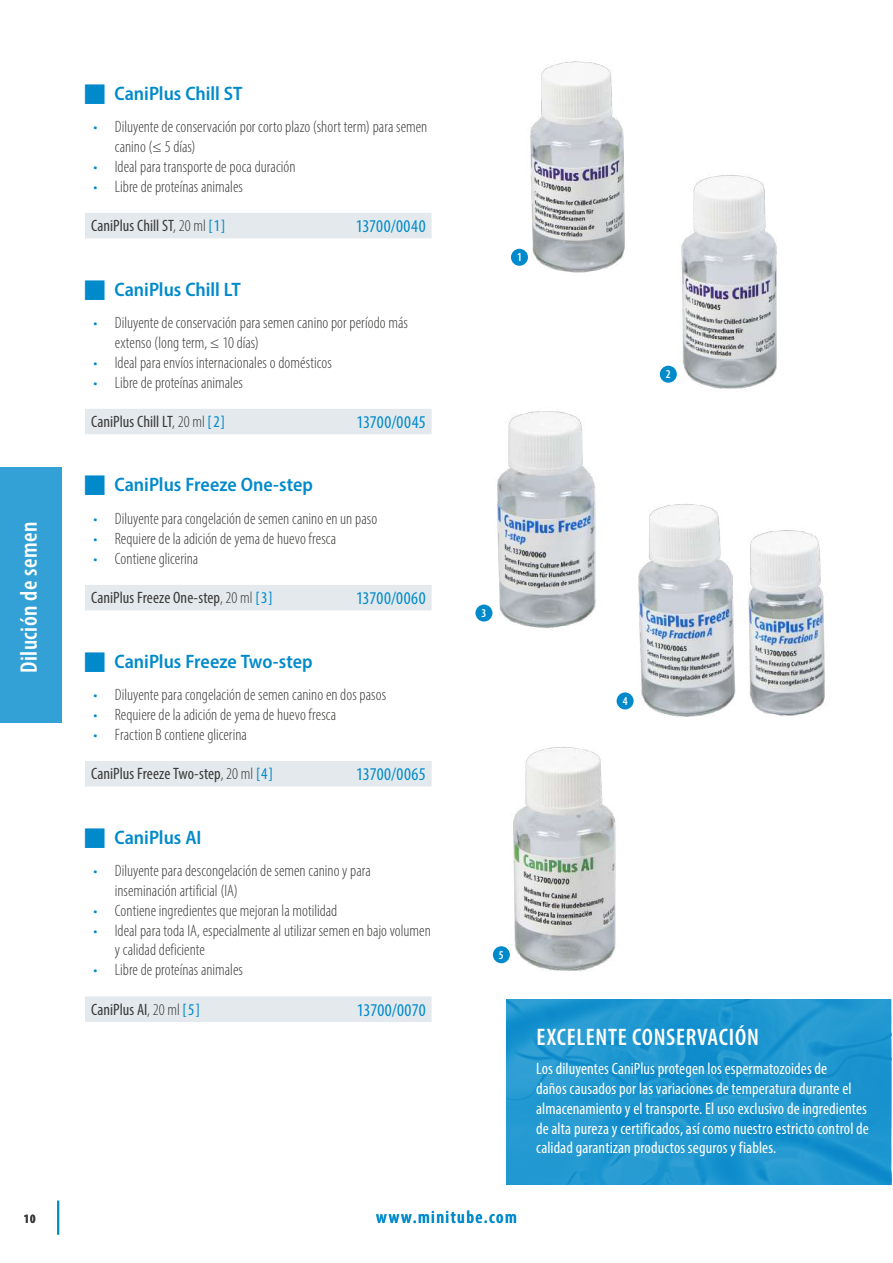
<style>
.page{position:relative;width:893px;height:1263px;background:#fff}
.page>*{position:absolute;margin:0;border:0;box-sizing:border-box;transform-origin:0 0}
.t1{font:600 condensed 24px "Myriad Pro";letter-spacing:.025em;color:#fff}
.t2{font:600 semi-condensed 19.5px "Myriad Pro";color:#008acb}
.t3{font:condensed 18px "Myriad Pro";letter-spacing:.005em;color:#008acb}
.t4{font:condensed 18px "Myriad Pro";letter-spacing:.03em;color:#008acb}
.t5{font:600 condensed 18px "Myriad Pro";letter-spacing:.08em;color:#008acb}
.t6{font:300 condensed 16.5px/19.8px "Myriad Pro";color:#3b3b3a}
.t7{font:condensed 16.5px/19.8px "Myriad Pro";letter-spacing:.005em;color:#fff}
.t8{font:condensed 16.5px "Myriad Pro";color:#3b3b3a}
.t9{font:700 condensed 12.75px "Myriad Pro";color:#3b3b3a}
.t10{font:600 condensed 12px "Myriad Pro";color:#fff}
.s1{color:#008acb}
.s2{font-weight:300}
</style>
<div class="page">
<hr style="left:57px;top:1200px;width:2px;height:35px;background:#008acb">
<div style="left:0;top:468px;width:62px;height:255px;background:#33a1d5"></div>
<img style="left:522px;top:61px;width:103px;height:212px">
<img style="left:632px;top:504px;width:193px;height:213px">
<img style="left:481px;top:411px;width:115px;height:217px">
<img style="left:505px;top:746px;width:111px;height:225px">
<svg style="left:85px;top:213px;width:347px;height:809px"></svg>
<svg style="left:507px;top:999px;width:384px;height:185px;background:#1e96d0"></svg>
<div style="left:475px;top:604px;width:17px;height:17px;background:#008acb;border-radius:50%"></div>
<div style="left:493px;top:946px;width:17px;height:17px;background:#008acb;border-radius:50%"></div>
<div style="left:617px;top:692px;width:17px;height:17px;background:#008acb;border-radius:50%"></div>
<img style="left:673px;top:175px;width:104px;height:214px">
<div style="left:660px;top:366px;width:17px;height:17px;background:#008acb;border-radius:50%"></div>
<div style="left:511px;top:249px;width:17px;height:17px;background:#008acb;border-radius:50%"></div>
<svg style="left:85px;top:280px;width:20px;height:19px"></svg>
<svg style="left:85px;top:476px;width:20px;height:19px"></svg>
<svg style="left:85px;top:652px;width:20px;height:19px"></svg>
<svg style="left:85px;top:828px;width:20px;height:19px"></svg>
<h1 class="t1" style="left:14px;top:673px;width:153px;rotate:-90deg">Dilución de semen</h1>
<p class="t2" style="left:114px;top:81px;width:130px">CaniPlus Chill ST</p>
<p class="t6" style="left:115px;top:117px;width:314px;text-indent:-21px"><span class="s1">•</span> Diluyente de conservación por corto plazo (short term) para semen canino (≤ 5 días)</p>
<p class="t6" style="left:94px;top:156px;width:204px"><span class="s1">•</span> Ideal para transporte de poca duración</p>
<p class="t6" style="left:94px;top:176px;width:151px"><span class="s1">•</span> Libre de proteínas animales</p>
<p class="t8" style="left:91px;top:216px;width:136px">CaniPlus Chill ST<span class="s2">, 20 ml</span> <span class="s1">[1]</span></p>
<p class="t4" style="left:356px;top:216px;width:71px">13700/0040</p>
<p class="t2" style="left:114px;top:277px;width:128px">CaniPlus Chill LT</p>
<p class="t6" style="left:115px;top:313px;width:295px;text-indent:-21px"><span class="s1">•</span> Diluyente de conservación para semen canino por período más extenso (long term, ≤ 10 días)</p>
<p class="t6" style="left:94px;top:352px;width:240px"><span class="s1">•</span> Ideal para envíos internacionales o domésticos</p>
<p class="t6" style="left:94px;top:372px;width:151px"><span class="s1">•</span> Libre de proteínas animales</p>
<p class="t8" style="left:91px;top:412px;width:135px">CaniPlus Chill LT<span class="s2">, 20 ml</span> <span class="s1">[2]</span></p>
<p class="t3" style="left:356px;top:411px;width:71px">13700/0045</p>
<p class="t2" style="left:114px;top:473px;width:200px">CaniPlus Freeze One-step</p>
<p class="t6" style="left:94px;top:509px;width:285px"><span class="s1">•</span> Diluyente para congelación de semen canino en un paso</p>
<p class="t6" style="left:94px;top:528px;width:244px"><span class="s1">•</span> Requiere de la adición de yema de huevo fresca</p>
<p class="t6" style="left:94px;top:548px;width:106px"><span class="s1">•</span> Contiene glicerina</p>
<p class="t8" style="left:91px;top:588px;width:183px">CaniPlus Freeze One-step<span class="s2">, 20 ml</span> <span class="s1">[3]</span></p>
<p class="t4" style="left:356px;top:587px;width:71px">13700/0060</p>
<p class="t2" style="left:114px;top:649px;width:200px">CaniPlus Freeze Two-step</p>
<p class="t6" style="left:94px;top:685px;width:294px"><span class="s1">•</span> Diluyente para congelación de semen canino en dos pasos</p>
<p class="t6" style="left:94px;top:704px;width:244px"><span class="s1">•</span> Requiere de la adición de yema de huevo fresca</p>
<p class="t6" style="left:94px;top:724px;width:155px"><span class="s1">•</span> Fraction B contiene glicerina</p>
<p class="t8" style="left:91px;top:764px;width:184px">CaniPlus Freeze Two-step<span class="s2">, 20 ml</span> <span class="s1">[4]</span></p>
<p class="t3" style="left:356px;top:764px;width:71px">13700/0065</p>
<p class="t2" style="left:114px;top:825px;width:88px">CaniPlus AI</p>
<p class="t6" style="left:115px;top:861px;width:258px;text-indent:-21px"><span class="s1">•</span> Diluyente para descongelación de semen canino y para inseminación artificial (IA)</p>
<p class="t6" style="left:94px;top:900px;width:245px"><span class="s1">•</span> Contiene ingredientes que mejoran la motilidad</p>
<p class="t6" style="left:115px;top:920px;width:318px;text-indent:-21px"><span class="s1">•</span> Ideal para toda IA, especialmente al utilizar semen en bajo volumen y calidad deficiente</p>
<p class="t6" style="left:94px;top:960px;width:151px"><span class="s1">•</span> Libre de proteínas animales</p>
<p class="t8" style="left:91px;top:999px;width:111px">CaniPlus AI<span class="s2">, 20 ml</span> <span class="s1">[5]</span></p>
<p class="t3" style="left:357px;top:999px;width:70px">13700/0070</p>
<p class="t10" style="left:517px;top:250px;width:6px">1</p>
<p class="t10" style="left:482px;top:605px;width:6px">3</p>
<p class="t10" style="left:666px;top:367px;width:6px">2</p>
<p class="t10" style="left:623px;top:693px;width:6px">4</p>
<p class="t10" style="left:499px;top:947px;width:6px">5</p>
<h1 class="t1" style="left:536px;top:1022px;width:224px">EXCELENTE CONSERVACIÓN</h1>
<p class="t7" style="left:536px;top:1058px;width:334px">Los diluyentes CaniPlus protegen los espermatozoides de<br>daños causados por las variaciones de temperatura durante el almacenamiento y el transporte. El uso exclusivo de ingredientes de alta pureza y certificados, así como nuestro estricto control de calidad garantizan productos seguros y fiables.</p>
<p class="t9" style="left:24px;top:1211px;width:13px">10</p>
<p class="t5" style="left:376px;top:1206px;width:142px">www.minitube.com</p>
</div>
